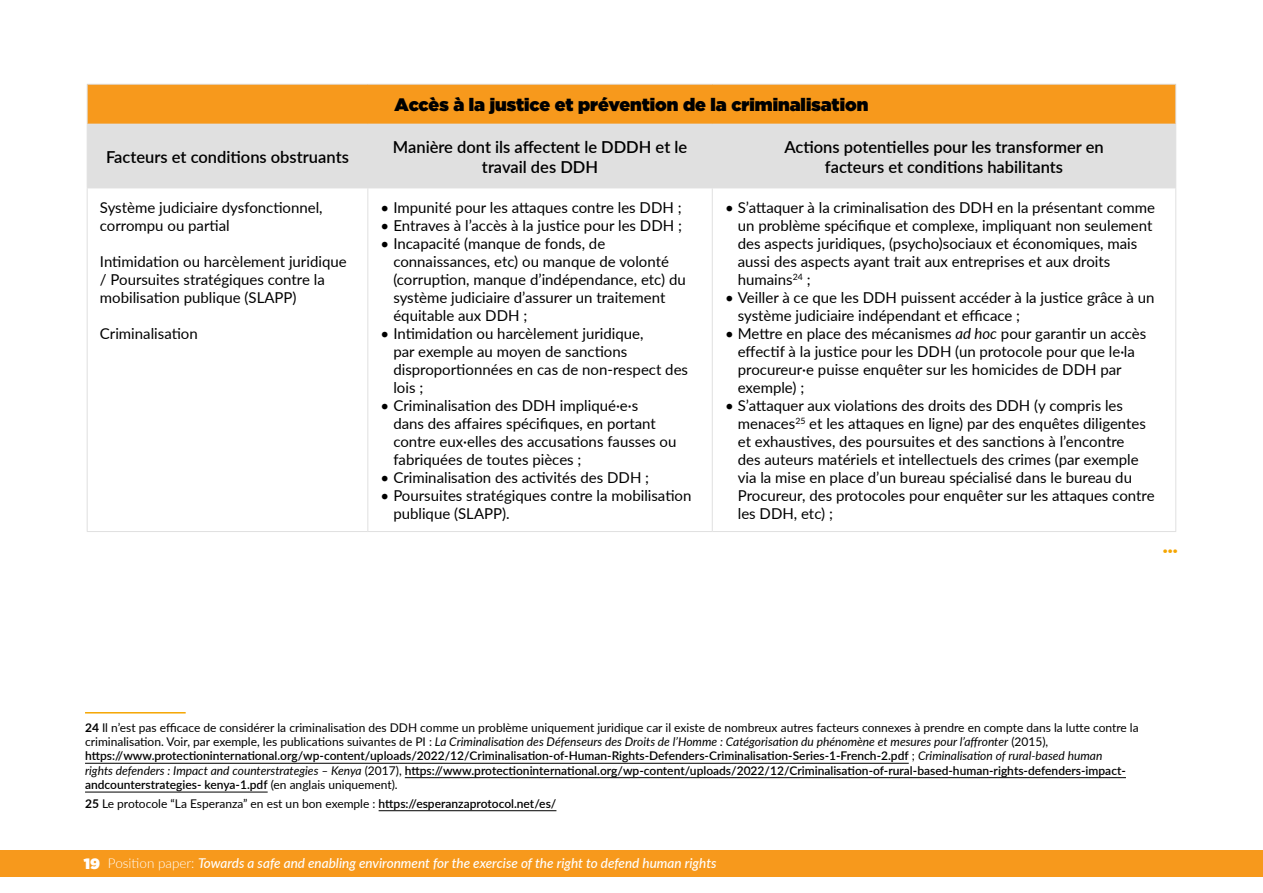
<style>
.page{position:relative;width:1263px;height:893px;background:#fff}
.page>*{position:absolute;margin:0;border:0;box-sizing:border-box;transform-origin:0 0}
.t1{font:900 21px "Lato";color:#f5a603}
.t2{font:900 18px "Gotham";color:#000}
.t3{font:600 16.5px "Lato";color:#000}
.t4{font:15px/18px "Lato";color:#000}
.t5{font:italic 500 13.5px "Lato";color:#fff}
.t6{font:600 12px/14.4px "Lato";color:#000}
.t7{font:12px/14.4px "Lato";color:#000}
.s1{font-style:italic}
.s2{font-weight:700}
.s3{font-weight:400}
.s4{font-weight:400;font-style:italic}
.s5{font-weight:600}
.s6{font-family:"Gotham";font-weight:900;font-style:normal;font-size:15px}
.s7{font-weight:300;font-style:normal}
</style>
<div class="page">
<div style="left:0;top:851px;width:1263px;height:26px;background:#f7991c"></div>
<div style="left:87px;top:84px;width:1089px;height:40px;background:#f7991c"></div>
<div style="left:88px;top:125px;width:1087px;height:63px;background:#e0e0e0"></div>
<hr style="left:87px;top:84px;width:281px;height:1px;background:#e0e0e0">
<hr style="left:87px;top:85px;width:1px;height:39px;background:#e0e0e0">
<hr style="left:368px;top:84px;width:344px;height:1px;background:#e0e0e0">
<hr style="left:712px;top:84px;width:464px;height:1px;background:#e0e0e0">
<hr style="left:1175px;top:85px;width:1px;height:39px;background:#e0e0e0">
<hr style="left:87px;top:124px;width:281px;height:1px;background:#e0e0e0">
<hr style="left:87px;top:125px;width:1px;height:63px;background:#e0e0e0">
<hr style="left:368px;top:124px;width:344px;height:1px;background:#e0e0e0">
<hr style="left:367px;top:125px;width:1px;height:63px;background:#e0e0e0">
<hr style="left:712px;top:124px;width:464px;height:1px;background:#e0e0e0">
<hr style="left:712px;top:125px;width:1px;height:63px;background:#e0e0e0">
<hr style="left:1175px;top:125px;width:1px;height:63px;background:#e0e0e0">
<hr style="left:87px;top:188px;width:281px;height:1px;background:#e0e0e0">
<hr style="left:87px;top:188px;width:1px;height:343px;background:#e0e0e0">
<hr style="left:368px;top:188px;width:344px;height:1px;background:#e0e0e0">
<hr style="left:367px;top:188px;width:1px;height:343px;background:#e0e0e0">
<hr style="left:712px;top:188px;width:464px;height:1px;background:#e0e0e0">
<hr style="left:712px;top:188px;width:1px;height:343px;background:#e0e0e0">
<hr style="left:1175px;top:188px;width:1px;height:343px;background:#e0e0e0">
<hr style="left:87px;top:531px;width:281px;height:1px;background:#e0e0e0">
<hr style="left:368px;top:531px;width:344px;height:1px;background:#e0e0e0">
<hr style="left:712px;top:531px;width:464px;height:1px;background:#e0e0e0">
<hr style="left:85px;top:763px;width:824px;height:1px;background:#000">
<hr style="left:405px;top:777px;width:721px;height:1px;background:#000">
<hr style="left:85px;top:792px;width:183px;height:1px;background:#000">
<hr style="left:379px;top:810px;width:177px;height:1px;background:#000">
<hr style="left:85px;top:712px;width:101px;height:1px;background:#f5a603">
<p class="t3" style="left:106px;top:145px;width:244px">Facteurs et conditions obstruants</p>
<p class="t4" style="left:100px;top:198px;width:224px">Système judiciaire dysfonctionnel, corrompu ou partial</p>
<p class="t4" style="left:100px;top:252px;width:248px">Intimidation ou harcèlement juridique / Poursuites stratégiques contre la mobilisation publique (SLAPP)</p>
<p class="t4" style="left:100px;top:324px;width:99px">Criminalisation</p>
<p class="t2" style="left:395px;top:92px;width:475px">Accès à la justice et prévention de la criminalisation</p>
<p class="t3" style="left:393px;top:135px;width:296px">Manière dont ils affectent le DDDH et le</p>
<p class="t3" style="left:482px;top:155px;width:118px">travail des DDH</p>
<p class="t3" style="left:784px;top:135px;width:321px">Actions potentielles pour les transformer en</p>
<p class="t3" style="left:825px;top:155px;width:240px">facteurs et conditions habilitants</p>
<p class="t4" style="left:381px;top:198px;width:303px">• Impunité pour les attaques contre les DDH ;</p>
<p class="t4" style="left:381px;top:216px;width:303px">• Entraves à l’accès à la justice pour les DDH ;</p>
<p class="t4" style="left:393px;top:234px;width:294px;text-indent:-13px">• Incapacité (manque de fonds, de connaissances, etc) ou manque de volonté (corruption, manque d’indépendance, etc) du système judiciaire d’assurer un traitement équitable aux DDH ;</p>
<p class="t4" style="left:393px;top:324px;width:296px;text-indent:-13px">• Intimidation ou harcèlement juridique,<br>par exemple au moyen de sanctions disproportionnées en cas de non-respect des lois ;</p>
<p class="t4" style="left:393px;top:396px;width:285px;text-indent:-13px">• Criminalisation des DDH impliqué·e·s<br>dans des affaires spécifiques, en portant contre eux·elles des accusations fausses ou fabriquées de toutes pièces ;</p>
<p class="t4" style="left:381px;top:468px;width:270px">• Criminalisation des activités des DDH ;</p>
<p class="t4" style="left:393px;top:486px;width:300px;text-indent:-13px">• Poursuites stratégiques contre la mobilisation publique (SLAPP).</p>
<p class="t4" style="left:738px;top:198px;width:419px;text-indent:-13px">• S’attaquer à la criminalisation des DDH en la présentant comme un problème spécifique et complexe, impliquant non seulement des aspects juridiques, (psycho)sociaux et économiques, mais aussi des aspects ayant trait aux entreprises et aux droits humains<sup>24</sup> ;</p>
<p class="t4" style="left:738px;top:288px;width:418px;text-indent:-13px">• Veiller à ce que les DDH puissent accéder à la justice grâce à un système judiciaire indépendant et efficace ;</p>
<p class="t4" style="left:738px;top:324px;width:410px;text-indent:-13px">• Mettre en place des mécanismes <span class="s1">ad hoc</span> pour garantir un accès effectif à la justice pour les DDH (un protocole pour que le·la procureur·e puisse enquêter sur les homicides de DDH par exemple) ;</p>
<p class="t4" style="left:738px;top:396px;width:418px;text-indent:-13px">• S’attaquer aux violations des droits des DDH (y compris les menaces<sup>25</sup> et les attaques en ligne) par des enquêtes diligentes et exhaustives, des poursuites et des sanctions à l’encontre<br>des auteurs matériels et intellectuels des crimes (par exemple via la mise en place d’un bureau spécialisé dans le bureau du Procureur, des protocoles pour enquêter sur les attaques contre les DDH, etc) ;</p>
<p class="t1" style="left:1163px;top:529px;width:17px">...</p>
<p class="t7" style="left:85px;top:720px;width:1055px"><span class="s2">24</span> Il n’est pas efficace de considérer la criminalisation des DDH comme un problème uniquement juridique car il existe de nombreux autres facteurs connexes à prendre en compte dans la lutte contre la criminalisation. Voir, par exemple, les publications suivantes de PI : <span class="s1">La Criminalisation des Défenseurs des Droits de l’Homme : Catégorisation du phénomène et mesures pour l’affronter</span> (2015),</p>
<p class="t6" style="left:85px;top:748px;width:1042px">https://www.protectioninternational.org/wp-content/uploads/2022/12/Criminalisation-of-Human-Rights-Defenders-Criminalisation-Series-1-French-2.pdf <span class="s3">;</span> <span class="s4">Criminalisation of rural-based human rights defenders : Impact and counterstrategies – Kenya</span> <span class="s3">(2017),</span> https://www.protectioninternational.org/wp-content/uploads/2022/12/Criminalisation-of-rural-based-human-rights-defenders-impact&shy;andcounterstrategies- kenya-1.pdf <span class="s3">(en anglais uniquement).</span></p>
<p class="t7" style="left:85px;top:796px;width:473px"><span class="s2">25</span> Le protocole “La Esperanza” en est un bon exemple : <span class="s5">https://esperanzaprotocol.net/es/</span></p>
<p class="t5" style="left:84px;top:853px;width:634px"><span class="s6">19</span> <span class="s7">Position paper:</span> Towards a safe and enabling environment for the exercise of the right to defend human rights</p>
</div>
